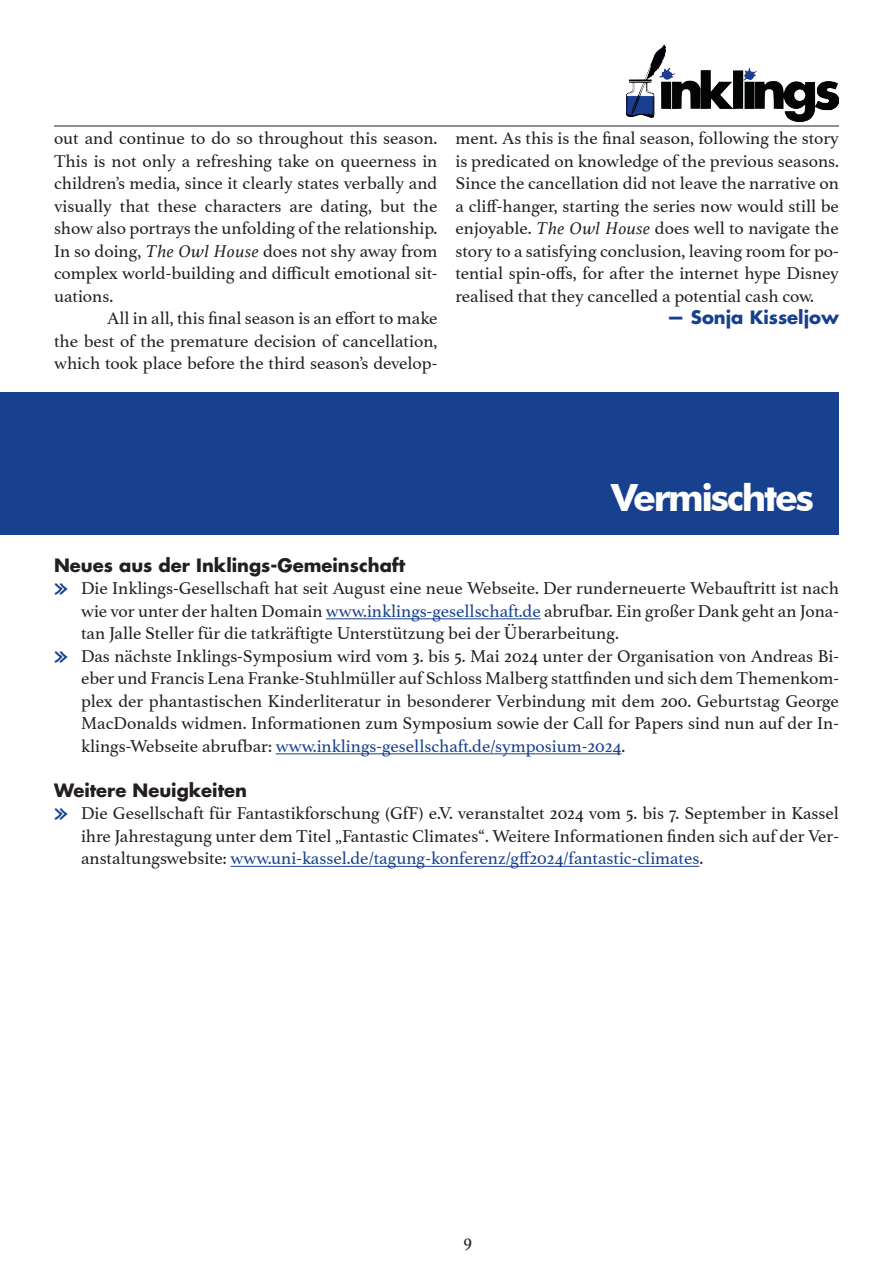
<style>
.page{position:relative;width:893px;height:1263px;background:#fff}
.page>*{position:absolute;margin:0;border:0;box-sizing:border-box;transform-origin:0 0}
.t1{font:700 37.5px "Futura BT";letter-spacing:-.06em;color:#fff}
.t2{font:18px/22.5px "Athelas";color:#231f20;text-align:justify}
.t3{font:18px "Athelas";color:#17418e}
.t4{font:700 18px "Futura";color:#231f20}
.t5{font:700 18px "Futura";color:#17418e}
.s1{font-style:italic}
.s2{font-family:"Coming Soon";font-size:36px;color:#17418e}
.s3{color:#17418e}
.s4{color:#231f20}
</style>
<div class="page">
<img style="left:626px;top:44px;width:213px;height:78px">
<hr style="left:54px;top:126px;width:785px;height:1px;background:#231f20">
<div style="left:0;top:392px;width:839px;height:143px;background:#17418e"></div>
<hr style="left:326px;top:618px;width:215px;height:1px;background:#17418e">
<hr style="left:276px;top:753px;width:345px;height:1px;background:#17418e">
<hr style="left:231px;top:866px;width:468px;height:1px;background:#17418e">
<p class="t2" style="left:54px;top:126px;width:385px">out and continue to do so throughout this season.<br>This is not only a refreshing take on queerness in children’s media, since it clearly states verbally and visually that these characters are dating, but the show also portrays the unfolding of the relationship.<br>In so doing, <span class="s1">The Owl House</span> does not shy away from complex world-building and difficult emotional sit&shy;uations.</p>
<p class="t2" style="left:54px;top:306px;width:385px;text-indent:53px">All in all, this final season is an effort to make the best of the premature decision of cancellation, which took place before the third season’s develop-</p>
<p class="t2" style="left:455px;top:126px;width:385px">ment. As this is the final season, following the story is predicated on knowledge of the previous seasons.<br>Since the cancellation did not leave the narrative on a cliff-hanger, starting the series now would still be enjoyable. <span class="s1">The Owl House</span> does well to navigate the story to a satisfying conclusion, leaving room for po&shy;tential spin-offs, for after the internet hype Disney realised that they cancelled a potential cash cow.</p>
<p class="t5" style="left:667px;top:305px;width:174px">— Sonja Kisseljow</p>
<h1 class="t1" style="left:611px;top:475px;width:204px">Vermischtes</h1>
<p class="t4" style="left:54px;top:553px;width:353px">Neues aus der Inklings-Gemeinschaft</p>
<p class="t2" style="left:54px;top:576px;width:786px"><span class="s2">»</span> Die Inklings-Gesellschaft hat seit August eine neue Webseite. Der runderneuerte Webauftritt ist nach</p>
<p class="t2" style="left:81px;top:599px;width:759px">wie vor unter der halten Domain <span class="s3">www.inklings-gesellschaft.de</span> abrufbar. Ein großer Dank geht an Jona-</p>
<p class="t2" style="left:81px;top:621px;width:540px">tan Jalle Steller für die tatkräftigte Unterstützung bei der Überarbeitung.</p>
<p class="t2" style="left:54px;top:644px;width:786px"><span class="s2">»</span> Das nächste Inklings-Symposium wird vom 3. bis 5. Mai 2024 unter der Organisation von Andreas Bi-</p>
<p class="t2" style="left:81px;top:666px;width:759px">eber und Francis Lena Franke-Stuhlmüller auf Schloss Malberg stattfinden und sich dem Themenkom-</p>
<p class="t2" style="left:81px;top:689px;width:759px">plex der phantastischen Kinderliteratur in besonderer Verbindung mit dem 200. Geburtstag George</p>
<p class="t2" style="left:81px;top:711px;width:759px">MacDonalds widmen. Informationen zum Symposium sowie der Call for Papers sind nun auf der In-</p>
<p class="t3" style="left:81px;top:731px;width:546px"><span class="s4">klings-Webseite abrufbar:</span> www.inklings-gesellschaft.de/symposium-2024<span class="s4">.</span></p>
<p class="t4" style="left:54px;top:778px;width:195px">Weitere Neuigkeiten</p>
<p class="t2" style="left:81px;top:801px;width:759px;text-indent:-27px"><span class="s2">»</span> Die Gesellschaft für Fantastikforschung (GfF) e.V. veranstaltet 2024 vom 5. bis 7. September in Kassel ihre Jahrestagung unter dem Titel „Fantastic Climates“. Weitere Informationen finden sich auf der Ver&shy;anstaltungswebsite: <span class="s3">www.uni-kassel.de/tagung-konferenz/gff2024/fantastic-climates</span>.</p>
<p class="t2" style="left:463px;top:1229px;width:10px">9</p>
</div>
